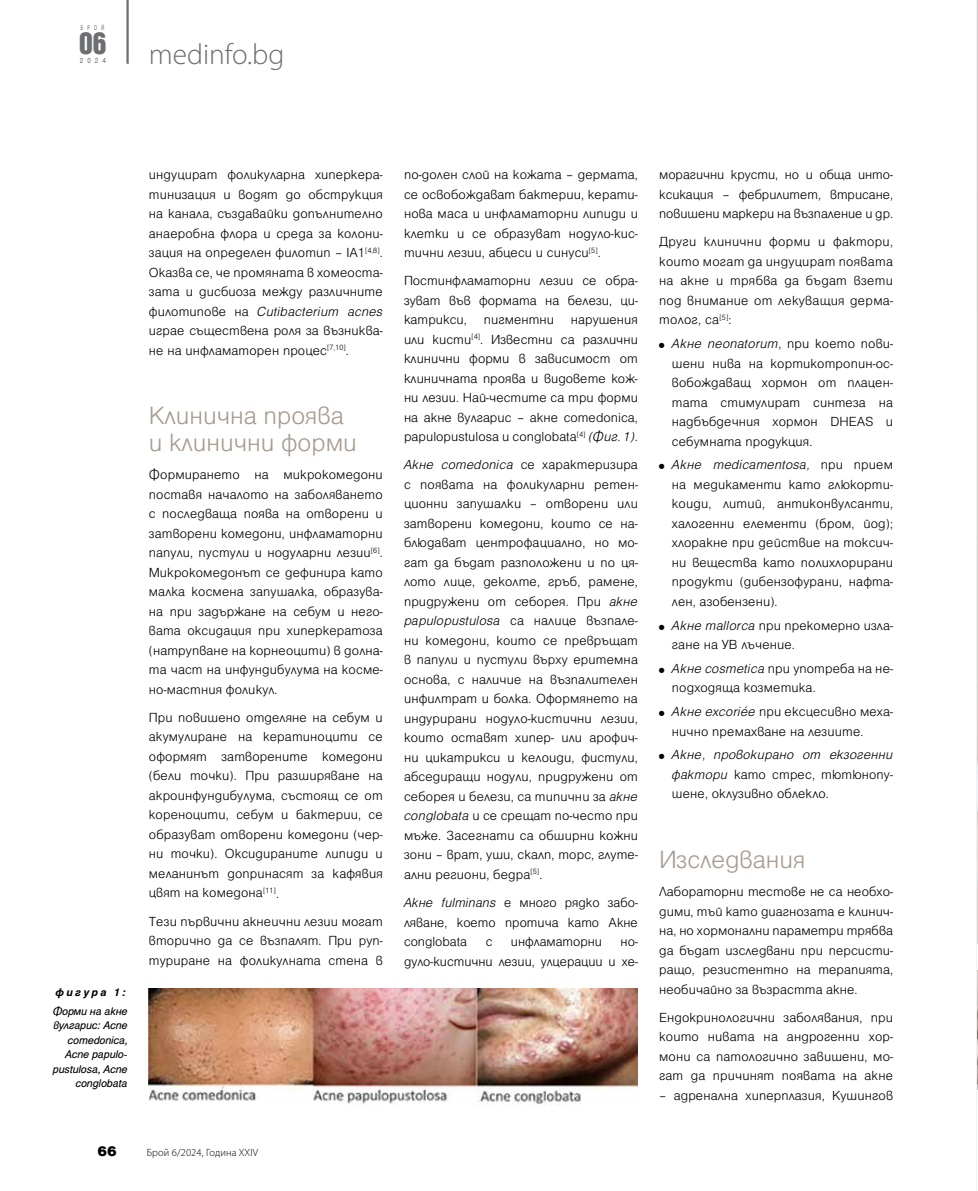
<style>
.page{position:relative;width:978px;height:1191px;background:#fff}
.page>*{position:absolute;margin:0;border:0;box-sizing:border-box;transform-origin:0 0}
.t1{font:300 29.25px "Myriad Pro";color:#6d6e71}
.t2{font:700 27.45px "Iskar";color:#6d6e71}
.t3{font:300 27px/27px "Helen Pro";color:#a79b8f}
.t4{font:900 15px "Helen Pro";color:#000}
.t5{font:300 14.25px/19.5px "Helen Pro";letter-spacing:.01em;color:#000;text-align:justify}
.t6{font:italic 12px/14.4px "Helen Pro";letter-spacing:-.01em;color:#000;text-align:right}
.t7{font:italic 700 12px "Helen Pro";letter-spacing:.2em;color:#000}
.t8{font:300 10.5px "Myriad Pro";letter-spacing:.01em;color:#000}
.t9{font:7.95px "Helen Pro";color:#6d6e71;scale:.87 1}
.t10{font:7.5px "Helen Pro";color:#6d6e71;scale:.57 1}
.s1{font-style:italic}
</style>
<div class="page">
<hr style="left:126px;top:0;width:3px;height:64px;background:#6d6e71">
<img style="left:149px;top:988px;width:489px;height:118px">
<img style="left:977px;top:0;width:1px;height:943px">
<img style="left:977px;top:970px;width:1px;height:120px">
<p class="t10" style="left:81px;top:24px;width:43px">БРОЙ</p>
<p class="t9" style="left:80px;top:56px;width:31px">2024</p>
<h2 class="t2" style="left:79px;top:27px;width:29px">06</h2>
<h1 class="t1" style="left:149px;top:36px;width:137px">medinfo.bg</h1>
<p class="t7" style="left:56px;top:986px;width:74px">фигура 1:</p>
<p class="t6" style="left:53px;top:1003px;width:76px">Форми на акне вулгарис: Аcne comedonica,<br>Acne papulo&shy;pustulosa, Acne conglobata</p>
<p class="t5" style="left:149px;top:165px;width:235px">индуцират фоликуларна хиперкера&shy;тинизация и водят до обструкция на канала, създавайки допълнително анаеробна флора и среда за колони&shy;зация на определен филотип – IA1<sup>[4,8]</sup>.<br>Оказва се, че промяната в хомеоста&shy;зата и дисбиоза между различните филотипове на <span class="s1">Cutibacterium acnes </span>играе съществена роля за възниква&shy;не на инфламаторен процес<sup>[7,10]</sup>.</p>
<h3 class="t3" style="left:149px;top:402px;width:210px">Клинична проява и клинични форми</h3>
<p class="t5" style="left:149px;top:465px;width:235px">Формирането на микрокомедони поставя началото на заболяването с последваща поява на отворени и затворени комедони, инфламаторни папули, пустули и нодуларни лезии<sup>[6]</sup>.<br>Микрокомедонът се дефинира като малка космена запушалка, образува&shy;на при задържане на себум и него&shy;вата оксидация при хиперкератоза (натрупване на корнеоцити) в долна&shy;та част на инфундибулума на косме&shy;но-мастния фоликул.</p>
<p class="t5" style="left:149px;top:707px;width:235px">При повишено отделяне на себум и акумулиране на кератиноцити се оформят затворените комедони (бели точки). При разширяване на акроинфундибулума, състоящ се от кореноцити, себум и бактерии, се образуват отворени комедони (чер&shy;ни точки). Оксидираните липиди и меланинът допринасят за кафявия цвят на комедона<sup>[11]</sup>.</p>
<p class="t5" style="left:149px;top:911px;width:235px">Тези първични акнеични лезии могат вторично да се възпалят. При руп&shy;туриране на фоликулната стена в</p>
<p class="t5" style="left:404px;top:165px;width:235px">по-долен слой на кожата – дермата, се освобождават бактерии, керати&shy;нова маса и инфламаторни липиди и клетки и се образуват нодуло-кис&shy;тични лезии, абцеси и синуси<sup>[5]</sup>.</p>
<p class="t5" style="left:404px;top:271px;width:235px">Постинфламаторни лезии се обра&shy;зуват във формата на белези, ци&shy;катрикси, пигментни нарушения или кисти<sup>[4]</sup>. Известни са различни клинични форми в зависимост от клиничната проява и видовете кож&shy;ни лезии. Най-честите са три форми на акне вулгарис – акне comedonica, papulopustulosa и conglobata<sup>[4]</sup> <span class="s1">(Фиг. 1)</span>.</p>
<p class="t5" style="left:404px;top:455px;width:235px"><span class="s1">Акне comedonica</span> се характеризира с появата на фоликуларни ретен&shy;ционни запушалки – отворени или затворени комедони, които се на&shy;блюдават центрофациално, но мо&shy;гат да бъдат разположени и по ця&shy;лото лице, деколте, гръб, рамене, придружени от себорея. При <span class="s1">акне papulopustulosa</span> са налице възпале&shy;ни комедони, които се превръщат в папули и пустули върху еритемна основа, с наличие на възпалителен инфилтрат и болка. Оформянето на индурирани нодуло-кистични лезии, които оставят хипер- или арофич&shy;ни цикатрикси и келоиди, фистули, абседиращи нодули, придружени от себорея и белези, са типични за <span class="s1">акне conglobata</span> и се срещат по-често при мъже. Засегнати са обширни кожни зони – врат, уши, скалп, торс, глуте&shy;ални региони, бедра<sup>[5]</sup>.</p>
<p class="t5" style="left:404px;top:892px;width:235px"><span class="s1">Акне fulminans</span> e много рядко забо&shy;ляване, което протича като Акне conglobata</p>
<p class="t5" style="left:486px;top:931px;width:8px">с</p>
<p class="t5" style="left:511px;top:931px;width:93px">инфламаторни</p>
<p class="t5" style="left:404px;top:931px;width:235px;text-align:right">но-<br>дуло-кистични лезии, улцерации и хе-</p>
<p class="t4" style="left:98px;top:1142px;width:21px">66</p>
<p class="t8" style="left:147px;top:1145px;width:113px">Брой 6/2024, Година XXIV</p>
<p class="t5" style="left:659px;top:165px;width:235px">морагични крусти, но и обща инто&shy;ксикация – фебрилитет, втрисане, повишени маркери на възпаление и др.</p>
<p class="t5" style="left:659px;top:232px;width:235px">Други клинични форми и фактори, които могат да индуцират появата на акне и трябва да бъдат взети под внимание от лекуващия дерма&shy;толог, са<sup>[5]</sup>:</p>
<p class="t5" style="left:672px;top:334px;width:223px"><span class="s1">Акне neonatorum</span>, при което пови&shy;шени нива на кортикотропин-ос&shy;вобождаващ хормон от плацен&shy;тата стимулират синтеза на надбъбдечния хормон DHEAS и себумната продукция.</p>
<p class="t5" style="left:672px;top:455px;width:223px"><span class="s1">Акне medicamentosа,</span> при прием на медикаменти като глюкорти&shy;коиди, литий, антиконвулсанти, халогенни елементи (бром, йод); хлоракне при действие на токсич&shy;ни вещества като полихлорирани продукти (дибензофурани, нафта&shy;лен, азобензени).</p>
<p class="t5" style="left:672px;top:615px;width:223px"><span class="s1">Aкне mallorca</span> при прекомерно изла&shy;гане на УВ лъчение.</p>
<p class="t5" style="left:672px;top:658px;width:223px"><span class="s1">Акне cosmetica</span> при употреба на не&shy;подходяща козметика.</p>
<p class="t5" style="left:672px;top:702px;width:223px"><span class="s1">Акне excoriée</span> при ексцесивно меха&shy;нично премахване на лезиите.</p>
<p class="t5" style="left:672px;top:745px;width:223px"><span class="s1">Aкне, провокирано от екзогенни фактори</span> като стрес, тютюнопу&shy;шене, оклузивно облекло.</p>
<h3 class="t3" style="left:659px;top:846px;width:148px">Изследвания</h3>
<p class="t5" style="left:659px;top:882px;width:235px">Лабораторни тестове не са необхо&shy;дими, тъй като диагнозата е клинич&shy;на, но хормонални параметри трябва да бъдат изследвани при персисти&shy;ращо, резистентно на терапията, необичайно за възрастта акне.</p>
<p class="t5" style="left:659px;top:1007px;width:235px">Ендокринологични заболявания, при които нивата на андрогенни хор&shy;мони са патологично завишени, мо&shy;гат да причинят появата на акне</p>
<p class="t5" style="left:659px;top:1085px;width:235px">– адренална хиперплазия, Кушингов</p>
</div>
